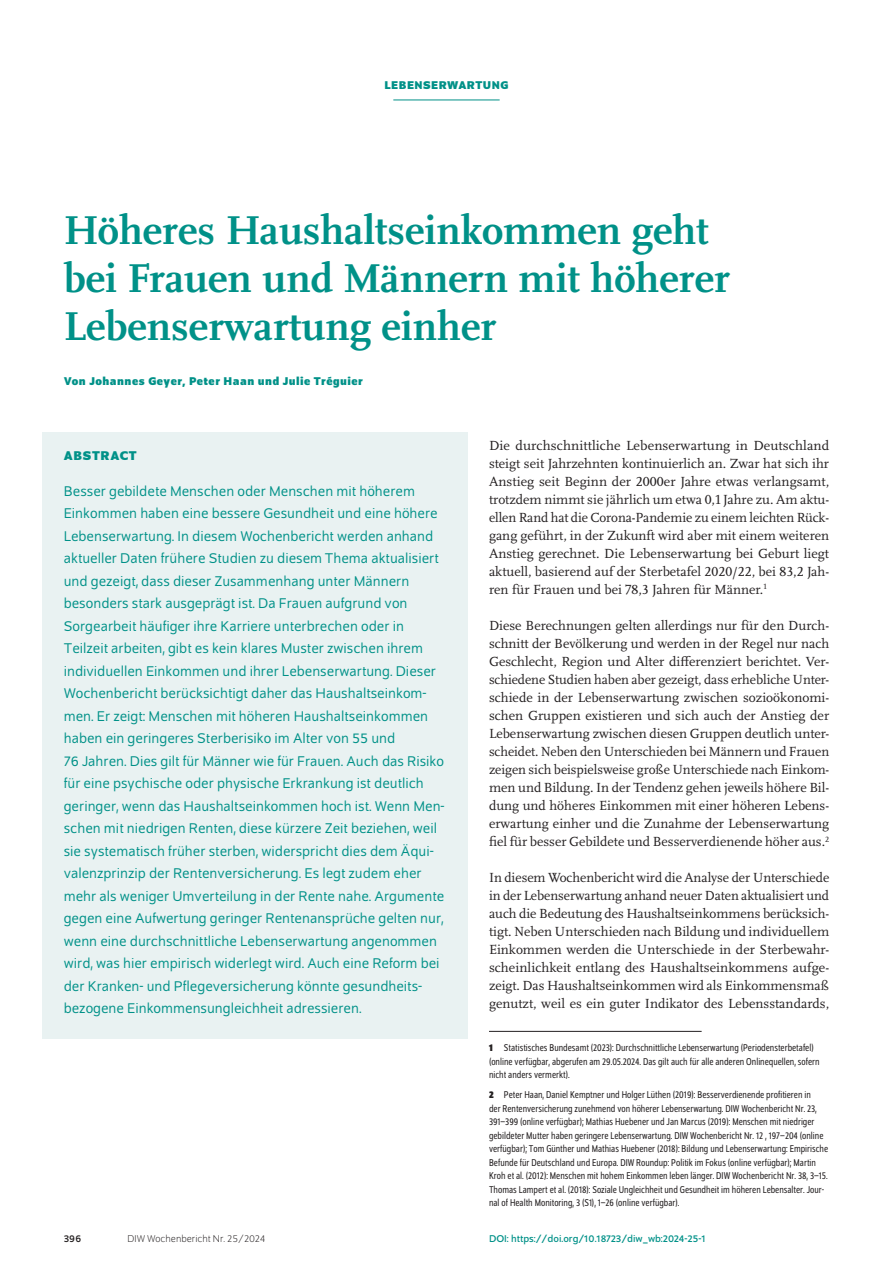
<style>
.page{position:relative;width:893px;height:1263px;background:#fff}
.page>*{position:absolute;margin:0;border:0;box-sizing:border-box;transform-origin:0 0}
.t1{font:700 42px/48px "Scala Pro";color:#009188}
.t2{font:15px/22.5px "Schumpeter Blond";color:#009188}
.t3{font:13.8px/18px "Scala Pro";color:#231f20;text-align:justify}
.t4{font:700 13.5px "Schumpeter";letter-spacing:.05em;color:#009188}
.t5{font:700 12px "Schumpeter";letter-spacing:.04em;color:#009188}
.t6{font:semi-condensed 10.5px/13.5px "Schumpeter Blond";color:#231f20}
.t7{font:10.5px "Schumpeter";color:#009188}
.t8{font:300 10.5px "Schumpeter";color:#231f20}
.t9{font:10.5px "Schumpeter";color:#231f20}
.s1{font-family:"Schumpeter";font-weight:700}
</style>
<div class="page">
<hr style="left:393px;top:100px;width:107px;height:1px;background:#009188">
<div style="left:43px;top:432px;width:425px;height:607px;background:#e9f2f2"></div>
<hr style="left:489px;top:1031px;width:213px;height:1px;background:#231f20">
<p class="t5" style="left:385px;top:79px;width:125px">LEBENSERWARTUNG</p>
<h1 class="t1" style="left:64px;top:203px;width:668px">Höheres Haushaltseinkommen geht bei Frauen und Männern mit höherer<br>Lebenserwartung einher</h1>
<p class="t5" style="left:64px;top:374px;width:301px">Von Johannes Geyer, Peter Haan und Julie Tréguier</p>
<p class="t4" style="left:64px;top:448px;width:75px">ABSTRACT</p>
<p class="t2" style="left:64px;top:480px;width:382px">Besser gebildete Menschen oder Menschen mit höherem Einkommen haben eine bessere Gesundheit und eine höhere Lebenserwartung. In diesem Wochenbericht werden anhand aktueller Daten frühere Studien zu diesem Thema aktualisiert und gezeigt, dass dieser Zusammenhang unter Männern besonders stark ausgeprägt ist. Da Frauen aufgrund von Sorgearbeit häufiger ihre Karriere unterbrechen oder in Teilzeit arbeiten, gibt es kein klares Muster zwischen ihrem individuellen Einkommen und ihrer Lebenserwartung. Dieser Wochenbericht berücksichtigt daher das Haushaltseinkom&shy;men. Er zeigt: Menschen mit höheren Haushaltseinkommen haben ein geringeres Sterberisiko im Alter von 55 und<br>76 Jahren. Dies gilt für Männer wie für Frauen. Auch das Risiko für eine psychische oder physische Erkrankung ist deutlich geringer, wenn das Haushaltseinkommen hoch ist. Wenn Men&shy;schen mit niedrigen Renten, diese kürzere Zeit beziehen, weil sie systematisch früher sterben, widerspricht dies dem Äqui&shy;valenzprinzip der Rentenversicherung. Es legt zudem eher mehr als weniger Umverteilung in der Rente nahe. Argumente gegen eine Aufwertung geringer Rentenansprüche gelten nur, wenn eine durchschnittliche Lebenserwartung angenommen wird, was hier empirisch widerlegt wird. Auch eine Reform bei der Kranken- und Pflegeversicherung könnte gesundheits&shy;bezogene Einkommensungleichheit adressieren.</p>
<p class="t3" style="left:489px;top:436px;width:342px">Die durchschnittliche Lebenserwartung in Deutschland steigt seit Jahrzehnten kontinuierlich an. Zwar hat sich ihr Anstieg seit Beginn der 2000er Jahre etwas verlangsamt, trotzdem nimmt sie jährlich um etwa 0,1 Jahre zu. Am aktu&shy;ellen Rand hat die Corona-Pandemie zu einem leichten Rück&shy;gang geführt, in der Zukunft wird aber mit einem weiteren Anstieg gerechnet. Die Lebenserwartung bei Geburt liegt aktuell, basierend auf der Sterbetafel 2020/22, bei 83,2 Jah&shy;ren für Frauen und bei 78,3 Jahren für Männer.<sup>1</sup></p>
<p class="t3" style="left:489px;top:616px;width:342px">Diese Berechnungen gelten allerdings nur für den Durch&shy;schnitt der Bevölkerung und werden in der Regel nur nach Geschlecht, Region und Alter differenziert berichtet. Ver&shy;schiedene Studien haben aber gezeigt, dass erhebliche Unter&shy;schiede in der Lebenserwartung zwischen sozioökonomi&shy;schen Gruppen existieren und sich auch der Anstieg der Lebenserwartung zwischen diesen Gruppen deutlich unter&shy;scheidet. Neben den Unterschieden bei Männern und Frauen zeigen sich beispielsweise große Unterschiede nach Einkom&shy;men und Bildung. In der Tendenz gehen jeweils höhere Bil&shy;dung und höheres Einkommen mit einer höheren Lebens&shy;erwartung einher und die Zunahme der Lebenserwartung fiel für besser Gebildete und Besserverdienende höher aus.<sup>2</sup></p>
<p class="t3" style="left:489px;top:868px;width:342px">In diesem Wochenbericht wird die Analyse der Unterschiede in der Lebenserwartung anhand neuer Daten aktualisiert und auch die Bedeutung des Haushaltseinkommens berücksich&shy;tigt. Neben Unterschieden nach Bildung und individuellem Einkommen werden die Unterschiede in der Sterbewahr&shy;scheinlichkeit entlang des Haushaltseinkommens aufge&shy;zeigt. Das Haushaltseinkommen wird als Einkommensmaß genutzt, weil es ein guter Indikator des Lebensstandards,</p>
<p class="t6" style="left:489px;top:1041px;width:332px"><span class="s1">1</span> Statistisches Bundesamt (2023): Durchschnittliche Lebenserwartung (Periodensterbetafel) (online verfügbar, abgerufen am 29.05.2024. Das gilt auch für alle anderen Onlinequellen, sofern nicht anders vermerkt).</p>
<p class="t6" style="left:489px;top:1088px;width:341px"><span class="s1">2</span> Peter Haan, Daniel Kemptner und Holger Lüthen (2019): Besserverdienende profitieren in<br>der Rentenversicherung zunehmend von höherer Lebenserwartung. DIW Wochenbericht Nr. 23, 391–399 (online verfügbar); Mathias Huebener und Jan Marcus (2019): Menschen mit niedriger gebildeter Mutter haben geringere Lebenserwartung. DIW Wochenbericht Nr. 12 , 197–204 (online verfügbar); Tom Günther und Mathias Huebener (2018): Bildung und Lebenserwartung: Empirische Befunde für Deutschland und Europa. DIW Roundup: Politik im Fokus (online verfügbar); Martin Kroh et al. (2012): Menschen mit hohem Einkommen leben länger. DIW Wochenbericht Nr. 38, 3–15.<br>Thomas Lampert et al. (2018): Soziale Ungleichheit und Gesundheit im höheren Lebensalter. Jour&shy;nal of Health Monitoring, 3 (S1), 1–26 (online verfügbar).</p>
<p class="t9" style="left:64px;top:1233px;width:19px">396</p>
<p class="t8" style="left:128px;top:1234px;width:139px">DIW Wochenbericht Nr. 25/2024</p>
<p class="t7" style="left:489px;top:1233px;width:218px">DOI: https://doi.org/10.18723/diw_wb:2024-25-1</p>
</div>
